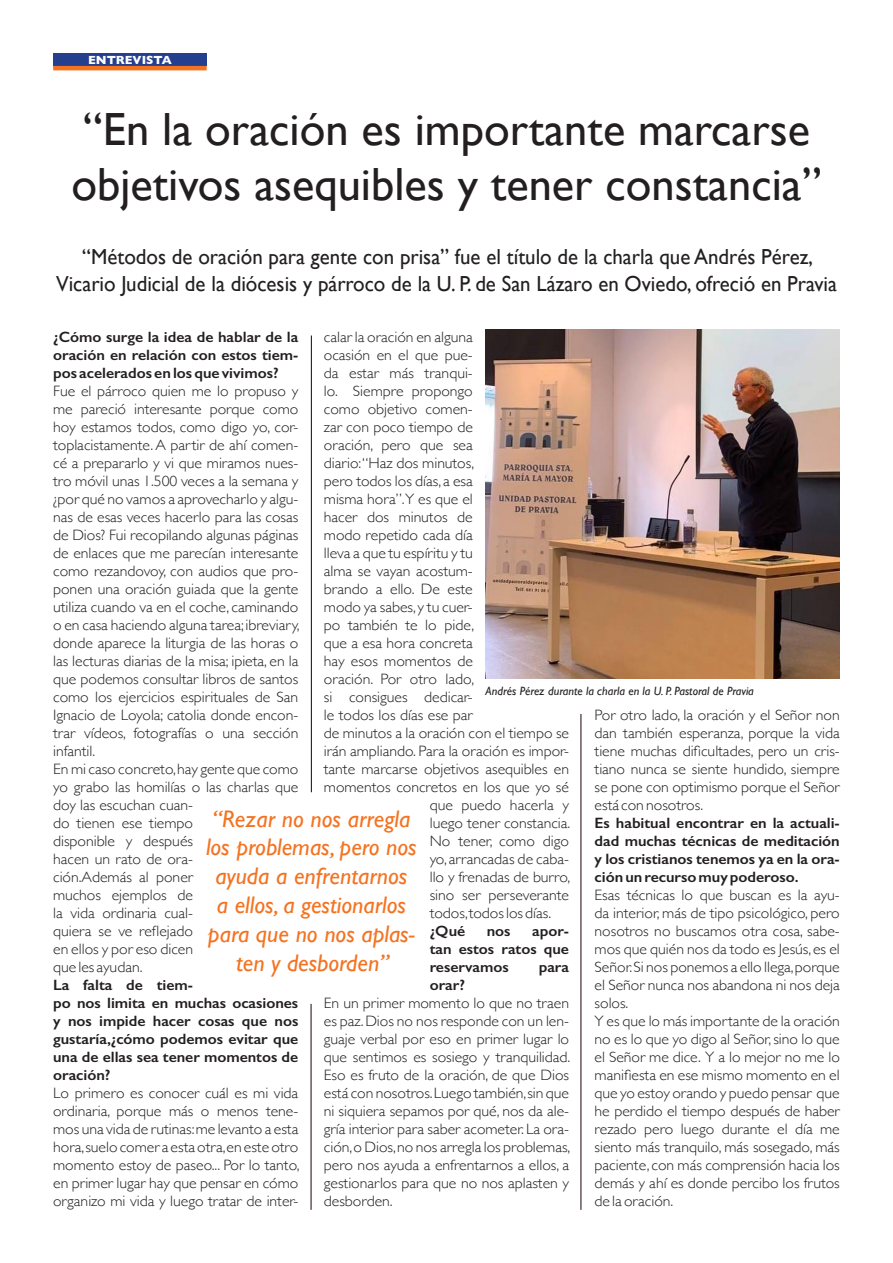
<style>
.page{position:relative;width:893px;height:1263px;background:#fff}
.page>*{position:absolute;margin:0;border:0;box-sizing:border-box;transform-origin:0 0}
.t1{font:46.5px/55.5px "Gill Sans";color:#231f20}
.t2{font:italic 24px/28.8px "Gill Sans";color:#f47321;text-align:center}
.Subtítulo_5_columnas{font:21.75px/27px "Gill Sans";color:#231f20;text-align:center;scale:.96 1}
.Texto_general{font:300 15px/18px "Gill Sans";color:#231f20;text-align:justify;scale:1.05 1}
.Texto_general-2{font:600 15px/18px "Gill Sans";color:#231f20;text-align:justify;scale:1.05 1}
.t3{font:italic 12px "Gill Sans";color:#231f20}
.t4{font:700 12px "Gill Sans";color:#fff}
</style>
<div class="page">
<div style="left:53px;top:53px;width:154px;height:13px;background:#253f8e"></div>
<hr style="left:53px;top:66px;width:154px;height:4px;background:#f47321">
<hr style="left:311px;top:335px;width:1px;height:457px;background:#1b0000">
<img style="left:486px;top:330px;width:354px;height:348px">
<hr style="left:581px;top:714px;width:1px;height:496px;background:#1b0000">
<hr style="left:311px;top:1004px;width:1px;height:206px;background:#1b0000">
<p class="t4" style="left:88px;top:50px;width:85px">ENTREVISTA</p>
<p class="t1" style="left:71px;top:101px;width:752px">“En la oración es importante marcarse objetivos asequibles y tener constancia”</p>
<p class="Subtítulo_5_columnas" style="left:56px;top:243px;width:815px">“Métodos de oración para gente con prisa” fue el título de la charla que Andrés Pérez,<br>Vicario Judicial de la diócesis y párroco de la U. P. de San Lázaro en Oviedo, ofreció en Pravia</p>
<p class="Texto_general-2" style="left:53px;top:328px;width:235px">¿Cómo surge la idea de hablar de la oración en relación con estos tiem&shy;pos acelerados en los que vivimos?</p>
<p class="Texto_general" style="left:53px;top:381px;width:236px">Fue el párroco quien me lo propuso y me pareció interesante porque como hoy estamos todos, como digo yo, cor&shy;toplacistamente. A partir de ahí comen&shy;cé a prepararlo y vi que miramos nues&shy;tro móvil unas 1.500 veces a la semana y ¿por qué no vamos a aprovecharlo y algu&shy;nas de esas veces hacerlo para las cosas de Dios? Fui recopilando algunas páginas de enlaces que me parecían interesante como rezandovoy, con audios que pro&shy;ponen una oración guiada que la gente utiliza cuando va en el coche, caminando o en casa haciendo alguna tarea; ibreviary, donde aparece la liturgia de las horas o las lecturas diarias de la misa; ipieta, en la que podemos consultar libros de santos como los ejercicios espirituales de San Ignacio de Loyola; catolia donde encon&shy;trar vídeos, fotografías o una sección infantil.</p>
<p class="Texto_general" style="left:53px;top:759px;width:235px;text-align:left">En mi caso concreto, hay gente que como yo grabo las homilías o las charlas que doy las escuchan cuan-<br>do tienen ese tiempo<br>disponible y después<br>hacen un rato de ora-<br>ción.Además al poner<br>muchos ejemplos de<br>la vida ordinaria cual-<br>quiera se ve reflejado<br>en ellos y por eso dicen<br>que les ayudan.</p>
<p class="Texto_general-2" style="left:53px;top:976px;width:235px;text-align:left">La falta de tiem-<br>po nos limita en muchas ocasiones y nos impide hacer cosas que nos gustaría,¿cómo podemos evitar que una de ellas sea tener momentos de oración?</p>
<p class="Texto_general" style="left:53px;top:1083px;width:236px">Lo primero es conocer cuál es mi vida ordinaria, porque más o menos tene&shy;mos una vida de rutinas: me levanto a esta hora,suelo comer a esta otra,en este otro momento estoy de paseo... Por lo tanto, en primer lugar hay que pensar en cómo organizo mi vida y luego tratar de inter-</p>
<p class="Texto_general" style="left:324px;top:327px;width:143px">calar la oración en alguna</p>
<p class="Texto_general" style="left:324px;top:345px;width:143px">ocasión en el que pue-</p>
<p class="Texto_general" style="left:324px;top:363px;width:143px">da estar más tranqui-</p>
<p class="Texto_general" style="left:324px;top:381px;width:143px">lo. Siempre propongo</p>
<p class="Texto_general" style="left:324px;top:399px;width:143px">como objetivo comen-</p>
<p class="Texto_general" style="left:324px;top:417px;width:143px">zar con poco tiempo de</p>
<p class="Texto_general" style="left:324px;top:435px;width:143px">oración, pero que sea</p>
<p class="Texto_general" style="left:324px;top:453px;width:145px">diario:“Haz dos minutos,</p>
<p class="Texto_general" style="left:324px;top:471px;width:143px">pero todos los días, a esa</p>
<p class="Texto_general" style="left:324px;top:489px;width:143px">misma hora”.Y es que el</p>
<p class="Texto_general" style="left:324px;top:507px;width:143px">hacer dos minutos de</p>
<p class="Texto_general" style="left:324px;top:525px;width:143px">modo repetido cada día</p>
<p class="Texto_general" style="left:324px;top:543px;width:143px">lleva a que tu espíritu y tu</p>
<p class="Texto_general" style="left:324px;top:561px;width:143px">alma se vayan acostum-</p>
<p class="Texto_general" style="left:324px;top:579px;width:143px">brando a ello. De este</p>
<p class="Texto_general" style="left:324px;top:597px;width:143px">modo ya sabes, y tu cuer-</p>
<p class="Texto_general" style="left:324px;top:615px;width:145px">po también te lo pide,</p>
<p class="Texto_general" style="left:324px;top:633px;width:143px">que a esa hora concreta</p>
<p class="Texto_general" style="left:324px;top:651px;width:143px">hay esos momentos de</p>
<p class="Texto_general" style="left:324px;top:669px;width:145px">oración. Por otro lado,</p>
<p class="Texto_general" style="left:324px;top:687px;width:143px">si consigues dedicar-</p>
<p class="Texto_general" style="left:324px;top:705px;width:143px">le todos los días ese par</p>
<p class="Texto_general" style="left:324px;top:723px;width:235px">de minutos a la oración con el tiempo se</p>
<p class="Texto_general" style="left:324px;top:741px;width:235px">irán ampliando. Para la oración es impor-</p>
<p class="Texto_general" style="left:324px;top:759px;width:235px">tante marcarse objetivos asequibles en</p>
<p class="Texto_general" style="left:324px;top:777px;width:235px">momentos concretos en los que yo sé</p>
<p class="Texto_general" style="left:430px;top:795px;width:134px">que puedo hacerla y</p>
<p class="Texto_general" style="left:430px;top:813px;width:135px">luego tener constancia.</p>
<p class="Texto_general" style="left:430px;top:831px;width:134px">No tener, como digo</p>
<p class="Texto_general" style="left:430px;top:849px;width:134px">yo, arrancadas de caba-</p>
<p class="Texto_general" style="left:430px;top:867px;width:135px">llo y frenadas de burro,</p>
<p class="Texto_general" style="left:430px;top:885px;width:134px">sino ser perseverante</p>
<p class="Texto_general" style="left:430px;top:903px;width:117px">todos,todos los días.</p>
<p class="Texto_general-2" style="left:430px;top:922px;width:35px">¿Qué</p>
<p class="Texto_general-2" style="left:487px;top:922px;width:24px">nos</p>
<p class="t3" style="left:486px;top:684px;width:270px">Andrés Pérez durante la charla en la U. P. Pastoral de Pravia</p>
<p class="Texto_general" style="left:595px;top:705px;width:235px">Por otro lado, la oración y el Señor non dan también esperanza, porque la vida tiene muchas dificultades, pero un cris&shy;tiano nunca se siente hundido, siempre se pone con optimismo porque el Señor está con nosotros.</p>
<p class="Texto_general-2" style="left:595px;top:814px;width:235px">Es habitual encontrar en la actuali&shy;dad muchas técnicas de meditación y los cristianos tenemos ya en la ora&shy;ción un recurso muy poderoso.</p>
<p class="Texto_general" style="left:595px;top:885px;width:235px">Esas técnicas lo que buscan es la ayu&shy;da interior, más de tipo psicológico, pero nosotros no buscamos otra cosa, sabe&shy;mos que quién nos da todo es Jesús, es el Señor. Si nos ponemos a ello llega, porque el Señor nunca nos abandona ni nos deja solos.</p>
<p class="Texto_general" style="left:595px;top:1011px;width:235px">Y es que lo más importante de la oración no es lo que yo digo al Señor, sino lo que el Señor me dice. Y a lo mejor no me lo manifiesta en ese mismo momento en el que yo estoy orando y puedo pensar que he perdido el tiempo después de haber rezado pero luego durante el día me siento más tranquilo, más sosegado, más paciente, con más comprensión hacia los demás y ahí es donde percibo los frutos de la oración.</p>
<p class="t2" style="left:206px;top:804px;width:212px">“Rezar no nos arregla los problemas, pero nos ayuda a enfrentarnos<br>a ellos, a gestionarlos para que no nos aplas&shy;ten y desborden”</p>
<p class="Texto_general-2" style="left:430px;top:922px;width:134px;text-indent:102px">apor&shy;tan estos ratos que reservamos</p>
<p class="Texto_general-2" style="left:539px;top:958px;width:30px">para</p>
<p class="Texto_general-2" style="left:430px;top:976px;width:35px">orar?</p>
<p class="Texto_general" style="left:324px;top:993px;width:236px">En un primer momento lo que no traen es paz. Dios no nos responde con un len&shy;guaje verbal por eso en primer lugar lo que sentimos es sosiego y tranquilidad.<br>Eso es fruto de la oración, de que Dios está con nosotros. Luego también, sin que ni siquiera sepamos por qué, nos da ale&shy;gría interior para saber acometer. La ora&shy;ción, o Dios, no nos arregla los problemas, pero nos ayuda a enfrentarnos a ellos, a gestionarlos para que no nos aplasten y desborden.</p>
</div>
